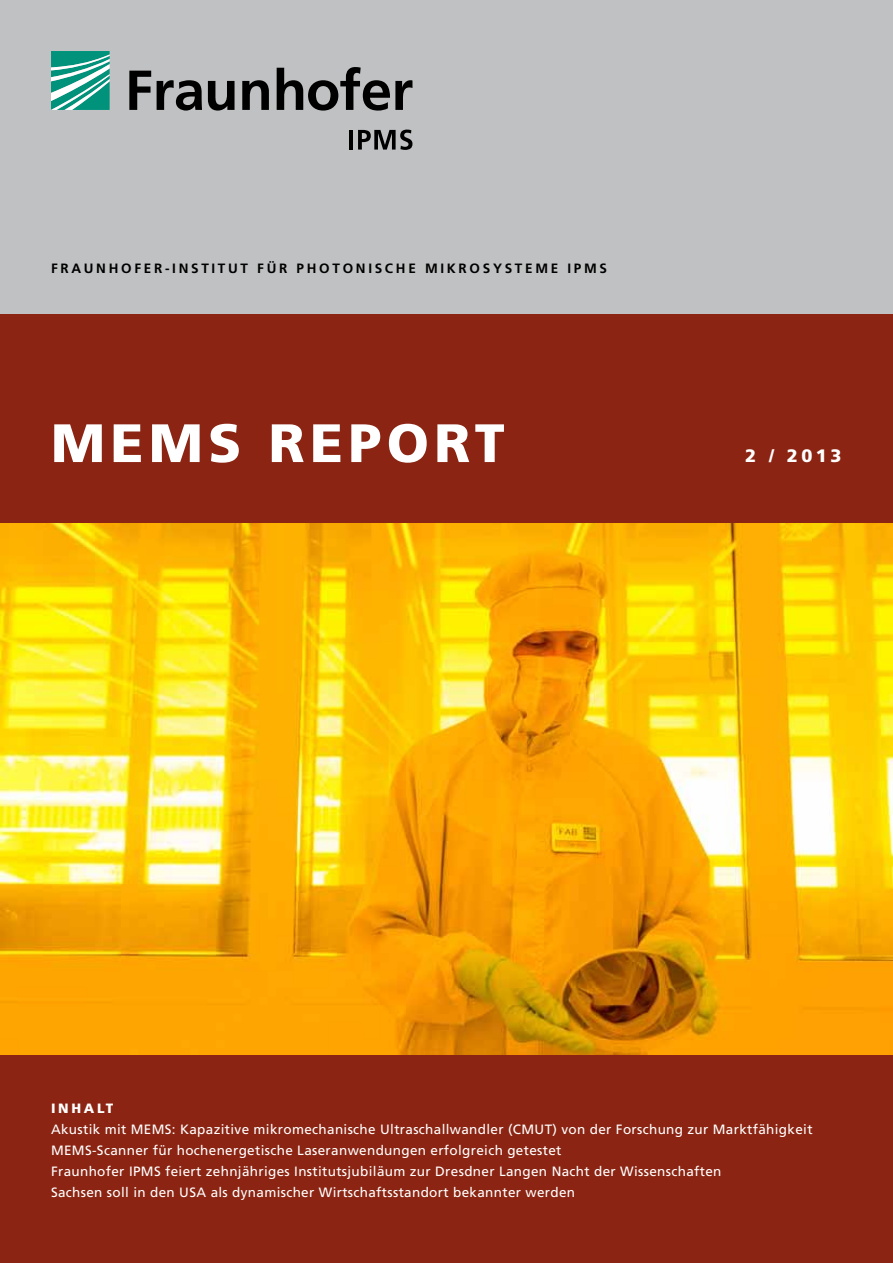
<style>
.page{position:relative;width:893px;height:1263px;background:#fff}
.page>*{position:absolute;margin:0;border:0;box-sizing:border-box;transform-origin:0 0}
.A-Title{font:900 54px "Frutiger LT Com";letter-spacing:.1em;color:#fff}
.A-Title-2{font:900 18px "Frutiger LT Com";color:#fff}
.A-Text{font:13.5px/21px "Frutiger LT Com";letter-spacing:.025em;color:#fff}
.A-Institute{font:700 13.5px "Frutiger LT Com";letter-spacing:.2em;color:#000}
.A-Heading{font:900 13.5px "Frutiger LT Com";letter-spacing:.2em;color:#fff}
</style>
<div class="page">
<div style="left:0;top:0;width:893px;height:315px;background:#c0c1c2"></div>
<svg style="left:51px;top:51px;width:59px;height:59px;background:#4bb0a1"></svg>
<svg style="left:129px;top:67px;width:283px;height:44px"></svg>
<hr style="left:349px;top:130px;width:4px;height:20px;background:#000">
<svg style="left:358px;top:130px;width:54px;height:20px"></svg>
<div style="left:0;top:315px;width:893px;height:948px;background:#8b2412"></div>
<img style="left:0;top:523px;width:893px;height:531px">
<p class="A-Institute" style="left:51px;top:260px;width:557px">FRAUNHOFER-INSTITUT FÜR PHOTONISCHE MIKROSYSTEME IPMS</p>
<p class="A-Title" style="left:51px;top:411px;width:455px">MEMS REPORT</p>
<p class="A-Title-2" style="left:745px;top:445px;width:98px">2 / 2013</p>
<p class="A-Heading" style="left:51px;top:1100px;width:64px">INHALT</p>
<p class="A-Text" style="left:51px;top:1119px;width:763px">Akustik mit MEMS: Kapazitive mikromechanische Ultraschallwandler (CMUT) von der Forschung zur Marktfähigkeit MEMS-Scanner für hochenergetische Laseranwendungen erfolgreich getestet<br>Fraunhofer IPMS feiert zehnjähriges Institutsjubiläum zur Dresdner Langen Nacht der Wissenschaften<br>Sachsen soll in den USA als dynamischer Wirtschaftsstandort bekannter werden</p>
</div>
